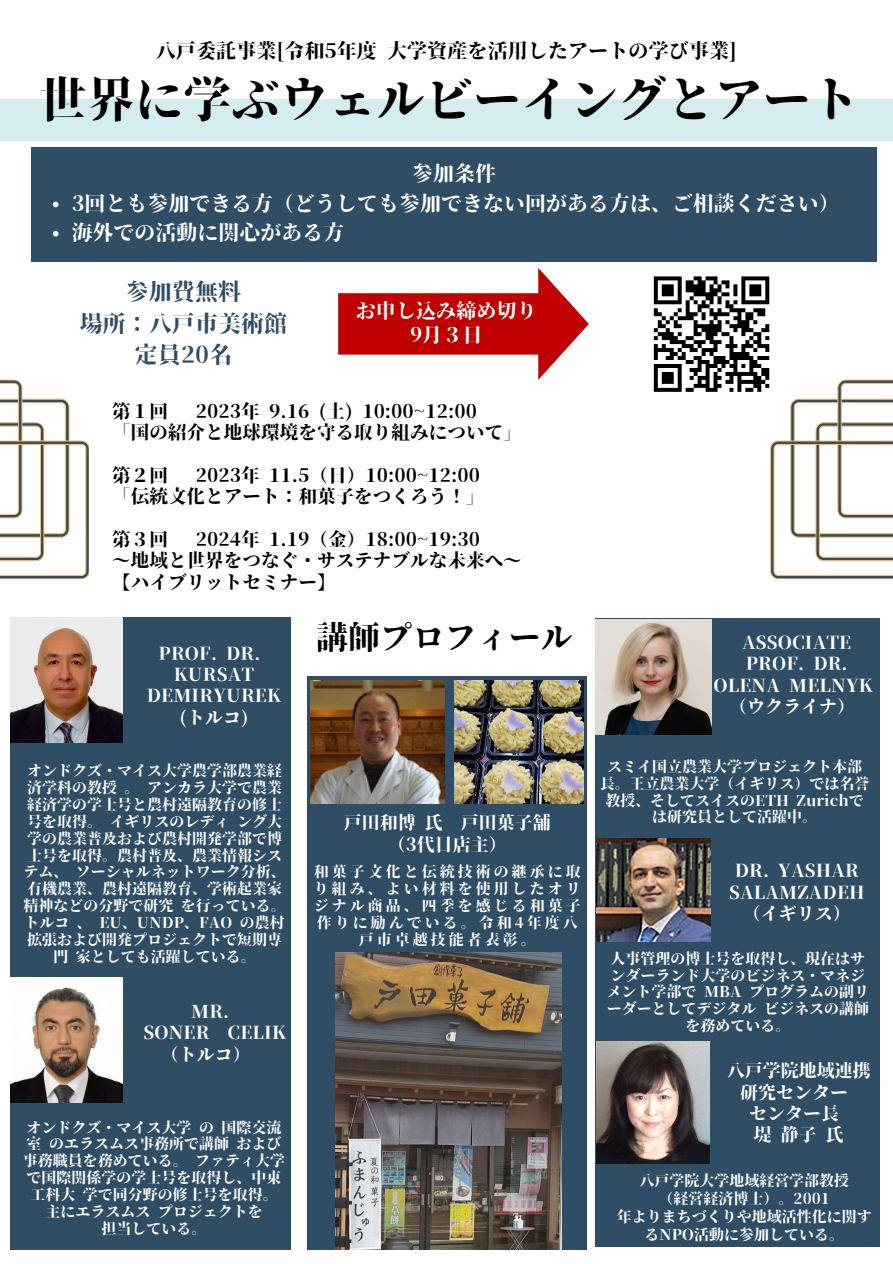
<style>
.page{position:relative;width:893px;height:1264px;background:#fff}
.page>*{position:absolute;margin:0;border:0;box-sizing:border-box;transform-origin:0 0}
.t1{font:48.3px "Soukou Mincho";color:#000}
.t2{font:32.1px "Soukou Mincho";color:#000}
.t3{font:23.1px "Soukou Mincho";color:#2f4d64}
.t4{font:21px "Soukou Mincho";color:#fff}
.t5{font:20.1px "Soukou Mincho";color:#000}
.t6{font:20.1px/23.5px "Soukou Mincho";color:#fff;text-align:center}
.t7{font:18.6px/21.3px "Soukou Mincho";color:#000}
.t8{font:18px/21.3px "Soukou Mincho";color:#fff;text-align:center}
.t9{font:15px/16.8px "Soukou Mincho";color:#fff;text-align:center}
.t10{font:15px/16.8px "Soukou Mincho";letter-spacing:.2em;color:#fff;text-align:center}
</style>
<div class="page">
<div style="left:0;top:99px;width:892px;height:42px;background:#d4eef0"></div>
<div style="left:32px;top:148px;width:844px;height:113px;background:#2f4d64"></div>
<svg style="left:53px;top:202px;width:5px;height:5px"></svg>
<svg style="left:53px;top:231px;width:5px;height:5px"></svg>
<div style="left:307px;top:677px;width:280px;height:572px;background:#2f4d64"></div>
<svg style="left:0;top:380px;width:89px;height:199px"></svg>
<div style="left:595px;top:618px;width:285px;height:628px;background:#2f4d64"></div>
<div style="left:10px;top:617px;width:281px;height:633px;background:#2f4d64"></div>
<svg style="left:653px;top:276px;width:239px;height:303px"></svg>
<svg style="left:338px;top:268px;width:251px;height:112px"></svg>
<img style="left:10px;top:617px;width:113px;height:125px">
<img style="left:596px;top:1041px;width:113px;height:122px">
<img style="left:596px;top:838px;width:114px;height:103px">
<img style="left:10px;top:977px;width:113px;height:125px">
<img style="left:311px;top:681px;width:133px;height:122px">
<img style="left:595px;top:619px;width:116px;height:116px">
<img style="left:336px;top:952px;width:226px;height:297px">
<img style="left:454px;top:681px;width:129px;height:122px">
<p class="t5" style="left:156px;top:40px;width:582px">八戸委託事業[令和5年度大学資産を活⽤したアートの学び事業]</p>
<p class="t1" style="left:39px;top:74px;width:822px">世界に学ぶウェルビーイングとアート</p>
<p class="t4" style="left:412px;top:163px;width:85px">参加条件</p>
<p class="t4" style="left:72px;top:192px;width:769px">3回とも参加できる方（どうしても参加できない回がある方は、ご相談ください）</p>
<p class="t4" style="left:72px;top:221px;width:272px">海外での活動に関心がある方</p>
<p class="t3" style="left:126px;top:280px;width:117px">参加費無料</p>
<p class="t3" style="left:80px;top:311px;width:209px">場所：八戸市美術館</p>
<p class="t3" style="left:135px;top:342px;width:99px">定員20名</p>
<p class="t6" style="left:356px;top:299px;width:183px">お申し込み締め切り<br>9月３日</p>
<p class="t7" style="left:112px;top:400px;width:57px">第１回</p>
<p class="t7" style="left:196px;top:400px;width:282px">2023年 9.16 (土) 10:00~12:00</p>
<p class="t7" style="left:112px;top:421px;width:411px">「国の紹介と地球環境を守る取り組みについて」</p>
<p class="t7" style="left:112px;top:464px;width:57px">第２回</p>
<p class="t7" style="left:196px;top:464px;width:286px">2023年 11.5（日）10:00~12:00</p>
<p class="t7" style="left:112px;top:485px;width:374px">「伝統文化とアート：和菓子をつくろう！」</p>
<p class="t7" style="left:112px;top:528px;width:57px">第３回</p>
<p class="t7" style="left:196px;top:528px;width:286px">2024年 1.19（金）18:00~19:30</p>
<p class="t7" style="left:112px;top:549px;width:409px">〜地域と世界をつなぐ・サステナブルな未来へ〜【ハイブリットセミナー】</p>
<p class="t8" style="left:158px;top:642px;width:103px">PROF. DR.</p>
<p class="t8" style="left:147px;top:663px;width:136px">KURSAT<br>DEMIRYUREK</p>
<p class="t8" style="left:179px;top:706px;width:70px">(トルコ)</p>
<p class="t9" style="left:23px;top:762px;width:264px">オンドクズ・マイス大学農学部農業経済学科の教授。アンカラ大学で農業経済学の学士号と農村遠隔教育の修士号を取得。イギリスのレディング大学の農業普及および農村開発学部で博士号を取得。農村普及、農業情報システム、ソーシャルネットワーク分析、有機農業、農村遠隔教育、学術起業家精神などの分野で研究を行っている。トルコ、 EU、UNDP、FAO の農村拡張および開発プロジェクトで短期専門 家としても活躍している。</p>
<p class="t8" style="left:191px;top:1000px;width:40px">MR.</p>
<p class="t8" style="left:143px;top:1021px;width:144px">SONER CELIK</p>
<p class="t8" style="left:161px;top:1043px;width:91px">（トルコ）</p>
<p class="t9" style="left:23px;top:1118px;width:264px">オンドクズ・マイス大学の国際交流室のエラスムス事務所で講師および事務職員を務めている。ファティ大学で国際関係学の学士号を取得し、中東工科大学で同分野の修士号を取得。</p>
<p class="t9" style="left:45px;top:1202px;width:219px">主にエラスムスプロジェクトを</p>
<p class="t9" style="left:102px;top:1219px;width:106px">担当している。</p>
<p class="t2" style="left:316px;top:620px;width:258px">講師プロフィール</p>
<p class="t8" style="left:344px;top:811px;width:208px">戸田和博氏 戸田菓子舗</p>
<p class="t8" style="left:388px;top:833px;width:120px">（3代目店主）</p>
<p class="t10" style="left:314px;top:863px;width:268px">和菓子文化と伝統技術の継承に取り組み、よい材料を使用したオリジナル商品、四季を感じる和菓子作りに励んでいる。令和4年度八戸市卓越技能者表彰。</p>
<p class="t8" style="left:713px;top:631px;width:161px">ASSOCIATE<br>PROF. DR.<br>OLENA MELNYK（ウクライナ）</p>
<p class="t9" style="left:599px;top:757px;width:271px">スミイ国立農業大学プロジェクト本部長。王立農業大学（イギリス）では名誉教授、そしてスイスのETH Zurichでは研究員として活躍中。</p>
<p class="t8" style="left:729px;top:859px;width:137px">DR. YASHAR<br>SALAMZADEH</p>
<p class="t8" style="left:742px;top:902px;width:109px">（イギリス）</p>
<p class="t9" style="left:606px;top:949px;width:264px">人事管理の博士号を取得し、現在はサンダーランド大学のビジネス・マネジメント学部で MBA プログラムの副リーダーとしてデジタルビジネスの講師を務めている。</p>
<p class="t8" style="left:726px;top:1059px;width:145px">八戸学院地域連携研究センター</p>
<p class="t8" style="left:749px;top:1102px;width:90px">センター長</p>
<p class="t8" style="left:753px;top:1123px;width:90px">堤静子氏</p>
<p class="t9" style="left:639px;top:1171px;width:211px">八戸学院大学地域経営学部教授</p>
<p class="t9" style="left:658px;top:1189px;width:173px">（経営経済博士）。2001</p>
<p class="t9" style="left:617px;top:1206px;width:256px;line-height:18px">年よりまちづくりや地域活性化に関するNPO活動に参加している。</p>
</div>
